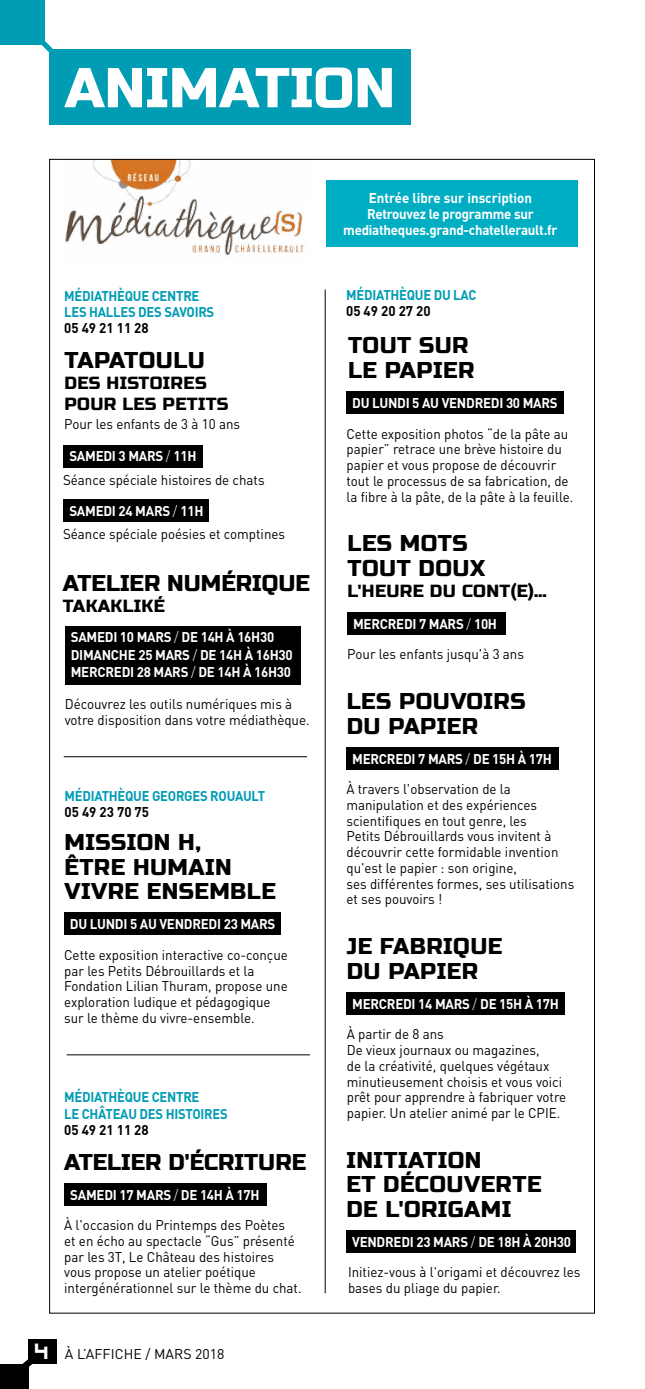
<style>
.page{position:relative;width:645px;height:1389px;background:#fff}
.page>*{position:absolute;margin:0;border:0;box-sizing:border-box;transform-origin:0 0}
.t1{font:56px "Russo One";color:#fff}
.t2{font:22.75px/24.5px "Russo One";letter-spacing:.02em;color:#000}
.t3{font:22.75px "Russo One";color:#000}
.t4{font:17.5px/21px "Russo One";letter-spacing:.02em;color:#000}
.t5{font:14px/15.8px "DIN";color:#000;scale:.95 1}
.t6{font:700 14px/17.5px "DIN";letter-spacing:-.02em;color:#fff;scale:.95 1}
.t7{font:700 14px/17.5px "DIN";letter-spacing:-.02em;color:#009cb4;scale:.93 1}
.t8{font:700 14px "DIN";color:#000;scale:.95 1}
.t9{font:14px "DIN";color:#000}
.s1{font-weight:300}
.s2{font-family:"Symtext";font-size:21px;color:#fff}
</style>
<div class="page">
<div style="left:28px;top:1339px;width:28px;height:25px;background:#000"></div>
<div style="left:0;top:1364px;width:28px;height:25px;background:#000"></div>
<svg style="left:22px;top:1359px;width:11px;height:20px"></svg>
<div style="left:0;top:0;width:45px;height:45px;background:#009cb4"></div>
<div style="left:50px;top:50px;width:361px;height:75px;background:#009cb4"></div>
<svg style="left:41px;top:41px;width:20px;height:20px"></svg>
<div style="left:326px;top:180px;width:251px;height:66px;background:#00aec4"></div>
<img style="left:65px;top:161px;width:239px;height:94px">
<div style="left:65px;top:626px;width:235px;height:59px;background:#000"></div>
<div style="left:65px;top:1183px;width:202px;height:22px;background:#000"></div>
<div style="left:347px;top:612px;width:158px;height:22px;background:#000"></div>
<div style="left:346px;top:391px;width:218px;height:23px;background:#000"></div>
<div style="left:346px;top:992px;width:219px;height:22px;background:#000"></div>
<div style="left:346px;top:1230px;width:230px;height:23px;background:#000"></div>
<div style="left:346px;top:747px;width:213px;height:22px;background:#000"></div>
<div style="left:64px;top:912px;width:217px;height:23px;background:#000"></div>
<div style="left:64px;top:445px;width:139px;height:22px;background:#000"></div>
<div style="left:64px;top:499px;width:145px;height:22px;background:#000"></div>
<hr style="left:325px;top:289px;width:1px;height:1004px;background:#000">
<hr style="left:64px;top:756px;width:243px;height:1px;background:#000">
<hr style="left:67px;top:1054px;width:243px;height:1px;background:#000">
<h1 class="t1" style="left:65px;top:55px;width:332px">ANIMATION</h1>
<p class="t7" style="left:64px;top:288px;width:163px;line-height:15.8px">MÉDIATHÈQUE CENTRE<br>LES HALLES DES SAVOIRS</p>
<p class="t8" style="left:64px;top:318px;width:91px">05 49 21 11 28</p>
<h2 class="t2" style="left:64px;top:349px;width:142px">TAPATOULU</h2>
<p class="t4" style="left:64px;top:373px;width:166px">DES HISTOIRES<br>POUR LES PETITS</p>
<p class="t5" style="left:64px;top:415px;width:187px">Pour les enfants de 3 à 10 ans</p>
<p class="t6" style="left:69px;top:447px;width:135px">SAMEDI 3 MARS <span class="s1">/</span> 11H</p>
<p class="t5" style="left:63px;top:472px;width:214px">Séance spéciale histoires de chats</p>
<p class="t6" style="left:69px;top:501px;width:143px">SAMEDI 24 MARS <span class="s1">/</span> 11H</p>
<p class="t5" style="left:63px;top:526px;width:235px">Séance spéciale poésies et comptines</p>
<h2 class="t3" style="left:63px;top:570px;width:248px">ATELIER NUMÉRIQUE</h2>
<p class="t4" style="left:63px;top:596px;width:103px">TAKAKLIKÉ</p>
<p class="t6" style="left:71px;top:628px;width:235px">SAMEDI 10 MARS <span class="s1">/</span> DE 14H À 16H30<br>DIMANCHE 25 MARS <span class="s1">/</span> DE 14H À 16H30<br>MERCREDI 28 MARS <span class="s1">/</span> DE 14H À 16H30</p>
<p class="t5" style="left:65px;top:696px;width:259px">Découvrez les outils numériques mis à votre disposition dans votre médiathèque.</p>
<p class="t7" style="left:65px;top:787px;width:217px">MÉDIATHÈQUE GEORGES ROUAULT</p>
<p class="t8" style="left:65px;top:803px;width:91px">05 49 23 70 75</p>
<h2 class="t2" style="left:64px;top:830px;width:213px">MISSION H,<br>ÊTRE HUMAIN<br>VIVRE ENSEMBLE</h2>
<p class="t6" style="left:70px;top:915px;width:218px">DU LUNDI 5 AU VENDREDI 23 MARS</p>
<p class="t5" style="left:64px;top:947px;width:237px">Cette exposition interactive co-conçue par les Petits Débrouillards et la Fondation Lilian Thuram, propose une exploration ludique et pédagogique sur le thème du vivre-ensemble.</p>
<p class="t7" style="left:64px;top:1087px;width:177px">MÉDIATHÈQUE CENTRE<br>LE CHÂTEAU DES HISTOIRES</p>
<p class="t8" style="left:64px;top:1121px;width:91px">05 49 21 11 28</p>
<h2 class="t3" style="left:64px;top:1149px;width:243px">ATELIER D'ÉCRITURE</h2>
<p class="t6" style="left:70px;top:1185px;width:201px">SAMEDI 17 MARS <span class="s1">/</span> DE 14H À 17H</p>
<p class="t5" style="left:64px;top:1217px;width:251px">À l'occasion du Printemps des Poètes<br>et en écho au spectacle “Gus” présenté par les 3T, Le Château des histoires vous propose un atelier poétique intergénérationnel sur le thème du chat.</p>
<p class="t9" style="left:35px;top:1345px;width:191px"><span class="s2">4</span> À L’AFFICHE / MARS 2018</p>
<p class="t6" style="left:343px;top:190px;width:227px;line-height:15.8px;text-align:center">Entrée libre sur inscription<br>Retrouvez le programme sur mediatheques.grand-chatellerault.fr</p>
<p class="t7" style="left:346px;top:285px;width:142px">MÉDIATHÈQUE DU LAC</p>
<p class="t8" style="left:346px;top:301px;width:91px">05 49 20 27 20</p>
<h2 class="t2" style="left:348px;top:334px;width:128px">TOUT SUR<br>LE PAPIER</h2>
<p class="t6" style="left:352px;top:394px;width:218px">DU LUNDI 5 AU VENDREDI 30 MARS</p>
<p class="t5" style="left:346px;top:425px;width:240px">Cette exposition photos “de la pâte au papier” retrace une brève histoire du papier et vous propose de découvrir tout le processus de sa fabrication, de la fibre à la pâte, de la pâte à la feuille.</p>
<h2 class="t2" style="left:348px;top:532px;width:139px">LES MOTS<br>TOUT DOUX</h2>
<p class="t4" style="left:348px;top:581px;width:201px">L'HEURE DU CONT(E)…</p>
<p class="t6" style="left:353px;top:614px;width:153px">MERCREDI 7 MARS <span class="s1">/</span> 10H</p>
<p class="t5" style="left:347px;top:646px;width:187px">Pour les enfants jusqu'à 3 ans</p>
<h2 class="t2" style="left:347px;top:689px;width:180px">LES POUVOIRS<br>DU PAPIER</h2>
<p class="t6" style="left:352px;top:749px;width:212px">MERCREDI 7 MARS <span class="s1">/</span> DE 15H À 17H</p>
<p class="t5" style="left:346px;top:781px;width:241px">À travers l'observation de la manipulation et des expériences scientifiques en tout genre, les<br>Petits Débrouillards vous invitent à découvrir cette formidable invention qu'est le papier : son origine,<br>ses différentes formes, ses utilisations et ses pouvoirs !</p>
<h2 class="t2" style="left:347px;top:935px;width:157px">JE FABRIQUE<br>DU PAPIER</h2>
<p class="t6" style="left:352px;top:994px;width:219px">MERCREDI 14 MARS <span class="s1">/</span> DE 15H À 17H</p>
<p class="t5" style="left:347px;top:1026px;width:232px">À partir de 8 ans<br>De vieux journaux ou magazines,<br>de la créativité, quelques végétaux minutieusement choisis et vous voici prêt pour apprendre à fabriquer votre papier. Un atelier animé par le CPIE.</p>
<h2 class="t2" style="left:346px;top:1148px;width:196px">INITIATION<br>ET DÉCOUVERTE<br>DE L'ORIGAMI</h2>
<p class="t6" style="left:352px;top:1232px;width:232px">VENDREDI 23 MARS <span class="s1">/</span> DE 18H À 20H30</p>
<p class="t5" style="left:348px;top:1264px;width:246px">Initiez-vous à l'origami et découvrez les bases du pliage du papier.</p>
</div>
